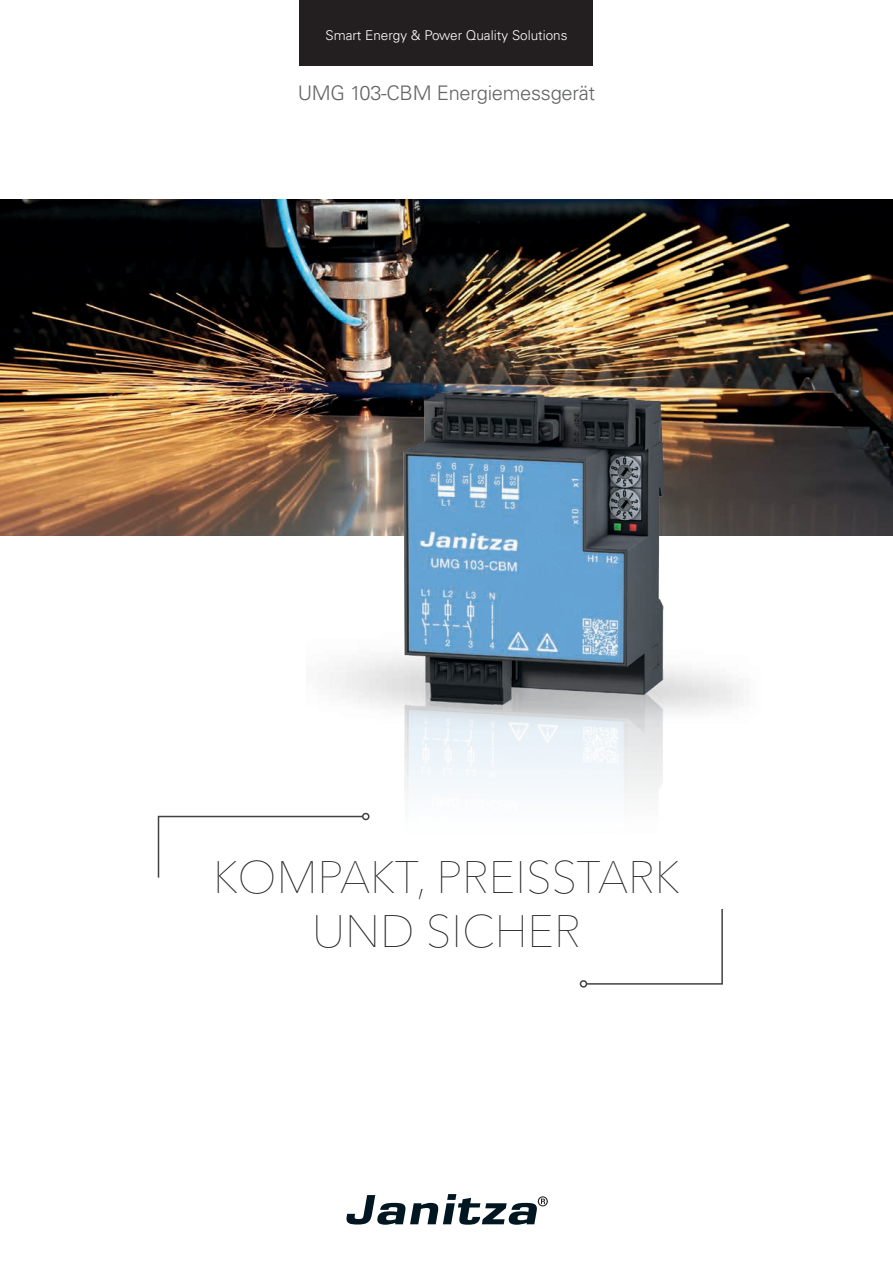
<style>
.page{position:relative;width:893px;height:1263px;background:#fff}
.page>*{position:absolute;margin:0;border:0;box-sizing:border-box;transform-origin:0 0}
.t1{font:200 45px/54px "Avenir Next LT Pro";color:#231f20;text-align:center}
.t2{font:300 20.1px "Univers LT Std";letter-spacing:-.015em;color:#636466}
.t3{font:300 13.5px "Univers LT Std";color:#fff}
</style>
<div class="page">
<svg style="left:346px;top:1194px;width:202px;height:31px"></svg>
<img style="left:0;top:200px;width:893px;height:336px">
<div style="left:300px;top:0;width:293px;height:66px;background:#231f20"></div>
<img style="left:306px;top:378px;width:455px;height:443px">
<svg style="left:157px;top:815px;width:207px;height:63px"></svg>
<div style="left:362px;top:813px;width:7px;height:7px;border:2px solid #414142;border-radius:50%"></div>
<svg style="left:585px;top:909px;width:138px;height:76px"></svg>
<div style="left:580px;top:980px;width:7px;height:8px;border:2px solid #414142;border-radius:50%"></div>
<p class="t3" style="left:325px;top:27px;width:244px">Smart Energy &amp; Power Quality Solutions</p>
<h2 class="t2" style="left:298px;top:80px;width:299px">UMG 103-CBM Energiemessgerät</h2>
<h1 class="t1" style="left:213px;top:850px;width:469px">KOMPAKT, PREISSTARK<br>UND SICHER</h1>
</div>
